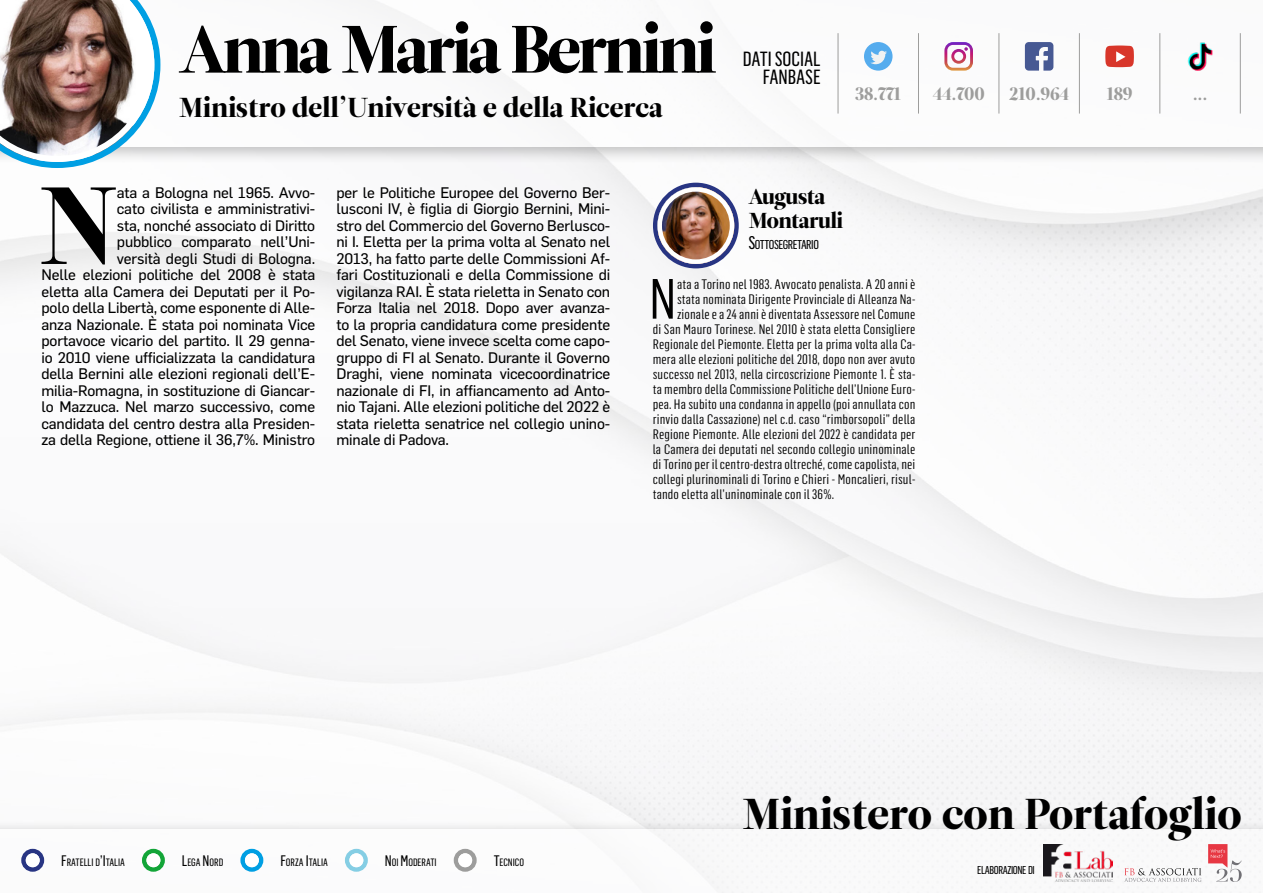
<style>
.page{position:relative;width:1263px;height:893px;background:#fff}
.page>*{position:absolute;margin:0;border:0;box-sizing:border-box;transform-origin:0 0}
.t1{font:109.35px "Leitura Display";color:#000}
.t2{font:66.75px "Leitura Display";letter-spacing:-.05em;color:#000}
.t3{font:55.65px "Flama Condensed";color:#000;scale:1.1 1}
.t4{font:43.05px "Leitura Display";color:#000}
.t5{font:27.3px "Leitura Display";color:#000}
.t6{font:21.6px/23.4px "Leitura Display";letter-spacing:-.025em;color:#000}
.t7{font:20.1px/18.1px "Flama Condensed Basic";color:#000;text-align:right}
.t8{font:18px "Leitura Display";letter-spacing:-.05em;color:#9d9d9c}
.t9{font:15px/16.5px "Flama Basic";letter-spacing:-.01em;color:#000;text-align:right}
.t10{font:13.5px "Flama Condensed";letter-spacing:.01em;color:#000;scale:1.1 1}
.t11{font:12.6px "Flama Condensed Basic";letter-spacing:-.035em;color:#000}
.t12{font:11.1px "Flama Condensed Basic";letter-spacing:-.035em;color:#000}
.t13{font:10.5px "Flama Condensed Basic";color:#000}
.s1{font-size:18px}
.s2{font-size:15px}
</style>
<div class="page">
<img style="left:0;top:165px;width:1263px;height:655px">
<div style="left:0;top:0;width:1263px;height:165px;background:#000;opacity:.5"></div>
<div style="left:0;top:0;width:1263px;height:147px;background:#fff"></div>
<div style="left:0;top:820px;width:1263px;height:73px;background:#f1f1f1"></div>
<div style="left:0;top:829px;width:1263px;height:64px;background:#fff"></div>
<img style="left:1044px;top:844px;width:68px;height:38px">
<svg style="left:1208px;top:844px;width:34px;height:38px"></svg>
<svg style="left:1124px;top:868px;width:77px;height:14px"></svg>
<div style="left:142px;top:849px;width:23px;height:23px;border:4px solid #13a538;border-radius:50%"></div>
<div style="left:146px;top:853px;width:14px;height:14px;border:4px solid #fff;border-radius:50%"></div>
<div style="left:240px;top:849px;width:23px;height:23px;border:4px solid #009fe3;border-radius:50%"></div>
<div style="left:245px;top:853px;width:14px;height:14px;border:4px solid #fff;border-radius:50%"></div>
<div style="left:345px;top:849px;width:23px;height:23px;border:4px solid #85cee4;border-radius:50%"></div>
<div style="left:349px;top:853px;width:14px;height:14px;border:4px solid #fff;border-radius:50%"></div>
<div style="left:454px;top:849px;width:23px;height:23px;border:4px solid #9d9d9c;border-radius:50%"></div>
<div style="left:458px;top:853px;width:14px;height:14px;border:4px solid #fff;border-radius:50%"></div>
<div style="left:21px;top:849px;width:23px;height:23px;border:4px solid #283583;border-radius:50%"></div>
<div style="left:26px;top:853px;width:14px;height:14px;border:4px solid #fff;border-radius:50%"></div>
<div style="left:653px;top:183px;width:86px;height:85px;border:4px solid #283583;border-radius:50%"></div>
<img style="left:657px;top:187px;width:77px;height:77px;border-radius:38px">
<div style="left:657px;top:187px;width:77px;height:77px;border:4px solid #fff;border-radius:50%"></div>
<img style="left:0;top:0;width:160px;height:168px">
<svg style="left:1025px;top:42px;width:28px;height:29px"></svg>
<div style="left:864px;top:42px;width:28px;height:29px;background:#55acee;border-radius:50%"></div>
<svg style="left:870px;top:51px;width:17px;height:13px"></svg>
<svg style="left:944px;top:42px;width:29px;height:29px"></svg>
<svg style="left:1105px;top:46px;width:29px;height:21px"></svg>
<img style="left:1187px;top:42px;width:26px;height:29px">
<hr style="left:918px;top:33px;width:1px;height:81px;background:#9d9d9c">
<hr style="left:838px;top:33px;width:1px;height:81px;background:#9d9d9c">
<hr style="left:998px;top:33px;width:1px;height:81px;background:#9d9d9c">
<hr style="left:1079px;top:33px;width:1px;height:81px;background:#9d9d9c">
<hr style="left:1159px;top:33px;width:1px;height:81px;background:#9d9d9c">
<hr style="left:1240px;top:33px;width:1px;height:81px;background:#9d9d9c">
<h2 class="t2" style="left:179px;top:10px;width:538px">Anna Maria Bernini</h2>
<h3 class="t5" style="left:179px;top:91px;width:485px">Ministro dell’Università e della Ricerca</h3>
<h3 class="t7" style="left:743px;top:50px;width:79px">DATI SOCIAL<br>FANBASE</h3>
<p class="t8" style="left:855px;top:83px;width:48px">38.771</p>
<p class="t8" style="left:932px;top:83px;width:54px">44.700</p>
<p class="t8" style="left:1009px;top:83px;width:62px">210.964</p>
<p class="t8" style="left:1106px;top:83px;width:28px">189</p>
<p class="t8" style="left:1192px;top:83px;width:17px">...</p>
<p class="t9" style="left:41px;top:183px;width:275px">ata a Bologna nel 1965. Avvo-<br>cato civilista e amministrativi-<br>sta, nonché associato di Diritto<br>pubblico comparato nell’Uni-<br>versità degli Studi di Bologna.<br>Nelle elezioni politiche del 2008 è stata eletta alla Camera dei Deputati per il Po&shy;polo della Libertà, come esponente di Alle&shy;anza Nazionale. È stata poi nominata Vice portavoce vicario del partito. Il 29 genna&shy;io 2010 viene ufficializzata la candidatura della Bernini alle elezioni regionali dell’E&shy;milia-Romagna, in sostituzione di Giancar&shy;lo Mazzuca. Nel marzo successivo, come candidata del centro destra alla Presiden&shy;za della Regione, ottiene il 36,7%. Ministro</p>
<p class="t9" style="left:336px;top:183px;width:275px;text-align:justify">per le Politiche Europee del Governo Ber&shy;lusconi IV, è figlia di Giorgio Bernini, Mini&shy;stro del Commercio del Governo Berlusco&shy;ni I. Eletta per la prima volta al Senato nel 2013, ha fatto parte delle Commissioni Af&shy;fari Costituzionali e della Commissione di vigilanza RAI. È stata rieletta in Senato con Forza Italia nel 2018. Dopo aver avanza&shy;to la propria candidatura come presidente del Senato, viene invece scelta come capo&shy;gruppo di FI al Senato. Durante il Governo Draghi, viene nominata vicecoordinatrice nazionale di FI, in affiancamento ad Anto&shy;nio Tajani. Alle elezioni politiche del 2022 è stata rieletta senatrice nel collegio unino&shy;minale di Padova.</p>
<h1 class="t1" style="left:38px;top:161px;width:81px">N</h1>
<h3 class="t6" style="left:748px;top:185px;width:96px">Augusta<br>Montaruli</h3>
<p class="t11" style="left:748px;top:237px;width:72px"><span class="s1">S</span>OTTOSEGRETARIO</p>
<h3 class="t3" style="left:649px;top:264px;width:27px">N</h3>
<p class="t10" style="left:677px;top:275px;width:218px">ata a Torino nel 1983. Avvocato penalista. A 20 anni è</p>
<p class="t10" style="left:677px;top:290px;width:218px">stata nominata Dirigente Provinciale di Alleanza Na-</p>
<p class="t10" style="left:677px;top:305px;width:218px">zionale e a 24 anni è diventata Assessore nel Comune</p>
<p class="t10" style="left:653px;top:320px;width:240px">di San Mauro Torinese. Nel 2010 è stata eletta Consigliere</p>
<p class="t10" style="left:653px;top:335px;width:240px">Regionale del Piemonte. Eletta per la prima volta alla Ca-</p>
<p class="t10" style="left:653px;top:350px;width:240px">mera alle elezioni politiche del 2018, dopo non aver avuto</p>
<p class="t10" style="left:653px;top:365px;width:240px">successo nel 2013, nella circoscrizione Piemonte 1. È sta-</p>
<p class="t10" style="left:653px;top:380px;width:240px">ta membro della Commissione Politiche dell’Unione Euro-</p>
<p class="t10" style="left:653px;top:395px;width:240px">pea. Ha subito una condanna in appello (poi annullata con</p>
<p class="t10" style="left:653px;top:410px;width:240px">rinvio dalla Cassazione) nel c.d. caso “rimborsopoli” della</p>
<p class="t10" style="left:653px;top:425px;width:240px">Regione Piemonte. Alle elezioni del 2022 è candidata per</p>
<p class="t10" style="left:653px;top:440px;width:240px">la Camera dei deputati nel secondo collegio uninominale</p>
<p class="t10" style="left:653px;top:455px;width:240px">di Torino per il centro-destra oltreché, come capolista, nei</p>
<p class="t10" style="left:653px;top:470px;width:240px">collegi plurinominali di Torino e Chieri - Moncalieri, risul-</p>
<p class="t10" style="left:653px;top:485px;width:166px">tando eletta all’uninominale con il 36%.</p>
<p class="t13" style="left:61px;top:855px;width:65px"><span class="s2">F</span>RATELLI D<span class="s2">’I</span>TALIA</p>
<p class="t13" style="left:182px;top:855px;width:43px"><span class="s2">L</span>EGA <span class="s2">N</span> ORD</p>
<p class="t13" style="left:280px;top:855px;width:49px"><span class="s2">F</span>ORZA <span class="s2">I</span>TALIA</p>
<p class="t13" style="left:385px;top:855px;width:53px"><span class="s2">N</span>OI <span class="s2">M</span>ODERATI</p>
<p class="t13" style="left:494px;top:855px;width:32px"><span class="s2">T</span>ECNICO</p>
<h3 class="t4" style="left:742px;top:789px;width:501px">Ministero con Portafoglio</h3>
<p class="t12" style="left:977px;top:863px;width:59px">ELABORAZIONE DI</p>
</div>
